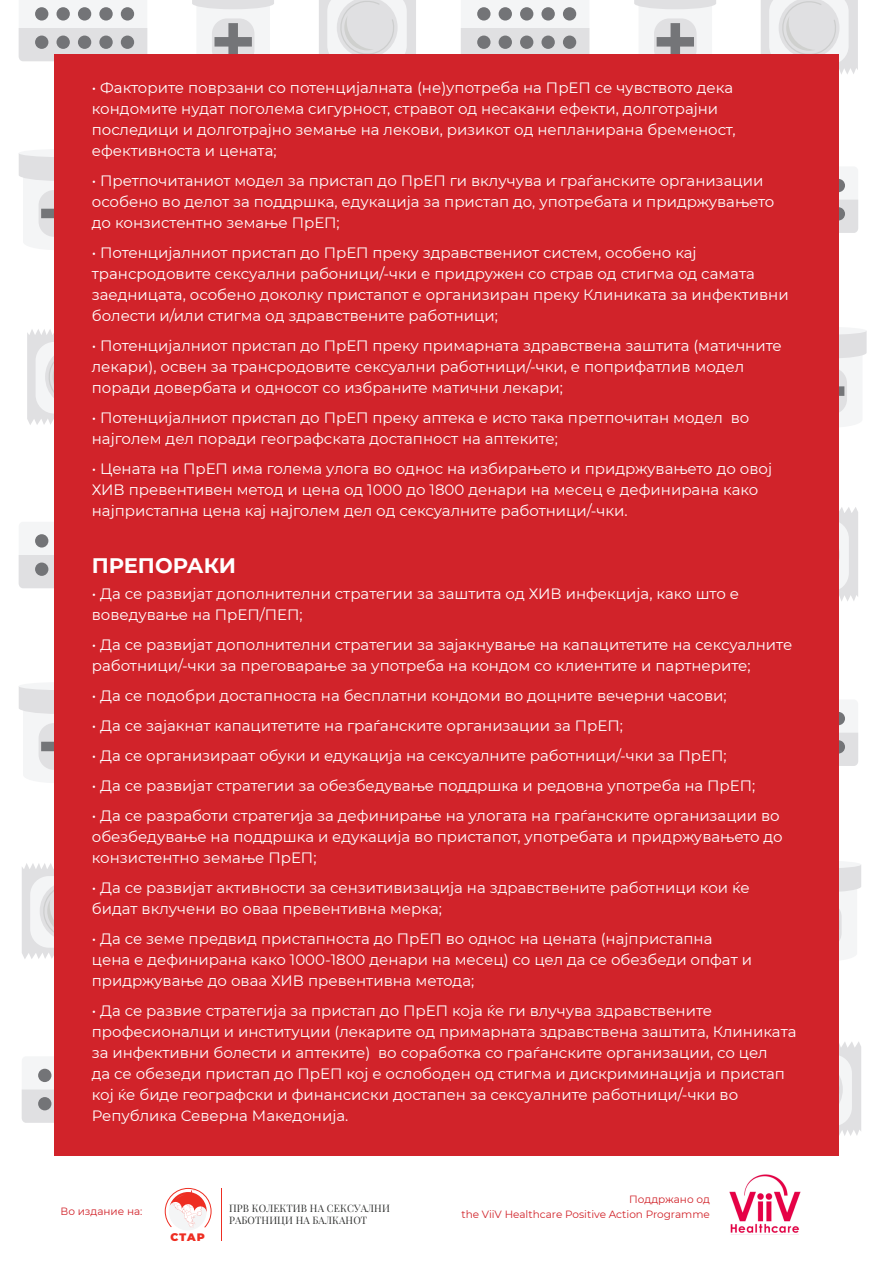
<style>
.page{position:relative;width:893px;height:1263px;background:#fff}
.page>*{position:absolute;margin:0;border:0;box-sizing:border-box;transform-origin:0 0}
.t1{font:700 21px "Montserrat";color:#fff}
.Paragraph_Style_1{font:15px/21px "Montserrat";color:#fff}
.t2{font:900 10.8px "Montserrat";color:#ee2e22}
.основен_параграф{font:10.5px "Montserrat";color:#d1232a}
.t3{font:10.05px/12.1px "Playfair Display";letter-spacing:.01em;color:#323332}
</style>
<div class="page">
<svg style="left:192px;top:0;width:82px;height:54px"></svg>
<svg style="left:212px;top:18px;width:42px;height:47px"></svg>
<div style="left:228px;top:28px;width:10px;height:28px;background:#747578"></div>
<div style="left:219px;top:37px;width:28px;height:10px;background:#747578"></div>
<svg style="left:19px;top:0;width:128px;height:61px"></svg>
<div style="left:35px;top:7px;width:13px;height:14px;background:#737477;border-radius:50%"></div>
<div style="left:57px;top:7px;width:13px;height:14px;background:#737477;border-radius:50%"></div>
<div style="left:78px;top:7px;width:13px;height:14px;background:#737477;border-radius:50%"></div>
<div style="left:99px;top:7px;width:14px;height:14px;background:#737477;border-radius:50%"></div>
<div style="left:121px;top:7px;width:13px;height:14px;background:#737477;border-radius:50%"></div>
<div style="left:35px;top:36px;width:13px;height:13px;background:#737477;border-radius:50%"></div>
<div style="left:57px;top:36px;width:13px;height:13px;background:#737477;border-radius:50%"></div>
<div style="left:78px;top:36px;width:13px;height:13px;background:#737477;border-radius:50%"></div>
<div style="left:99px;top:36px;width:14px;height:13px;background:#737477;border-radius:50%"></div>
<div style="left:121px;top:36px;width:13px;height:13px;background:#737477;border-radius:50%"></div>
<svg style="left:634px;top:0;width:82px;height:54px"></svg>
<svg style="left:654px;top:18px;width:43px;height:47px"></svg>
<div style="left:671px;top:28px;width:9px;height:28px;background:#747578"></div>
<div style="left:661px;top:37px;width:28px;height:10px;background:#747578"></div>
<svg style="left:461px;top:0;width:128px;height:54px"></svg>
<div style="left:477px;top:7px;width:13px;height:14px;background:#737477;border-radius:50%"></div>
<div style="left:499px;top:7px;width:13px;height:14px;background:#737477;border-radius:50%"></div>
<div style="left:520px;top:7px;width:13px;height:14px;background:#737477;border-radius:50%"></div>
<div style="left:541px;top:7px;width:14px;height:14px;background:#737477;border-radius:50%"></div>
<div style="left:563px;top:7px;width:13px;height:14px;background:#737477;border-radius:50%"></div>
<div style="left:477px;top:36px;width:13px;height:13px;background:#737477;border-radius:50%"></div>
<div style="left:499px;top:36px;width:13px;height:13px;background:#737477;border-radius:50%"></div>
<div style="left:520px;top:36px;width:13px;height:13px;background:#737477;border-radius:50%"></div>
<div style="left:541px;top:36px;width:14px;height:13px;background:#737477;border-radius:50%"></div>
<div style="left:563px;top:36px;width:13px;height:13px;background:#737477;border-radius:50%"></div>
<div style="left:19px;top:522px;width:128px;height:66px;background:#f4f5f6;border-radius:5px"></div>
<svg style="left:19px;top:555px;width:35px;height:33px"></svg>
<div style="left:35px;top:534px;width:13px;height:13px;background:#737477;border-radius:50%"></div>
<div style="left:35px;top:562px;width:13px;height:14px;background:#737477;border-radius:50%"></div>
<svg style="left:19px;top:154px;width:35px;height:96px"></svg>
<div style="left:19px;top:149px;width:82px;height:8px;background:#f4f5f6;border-radius:50%"></div>
<div style="left:39px;top:190px;width:42px;height:47px;background:#e0e0e2;border-radius:15px"></div>
<div style="left:46px;top:209px;width:28px;height:9px;background:#747578"></div>
<svg style="left:839px;top:332px;width:28px;height:95px"></svg>
<div style="left:785px;top:327px;width:82px;height:8px;background:#f4f5f6;border-radius:50%"></div>
<svg style="left:804px;top:368px;width:43px;height:46px"></svg>
<div style="left:812px;top:386px;width:28px;height:10px;background:#747578"></div>
<svg style="left:839px;top:865px;width:22px;height:95px"></svg>
<div style="left:779px;top:860px;width:82px;height:8px;background:#f4f5f6;border-radius:50%"></div>
<div style="left:799px;top:901px;width:43px;height:47px;background:#e0e0e2;border-radius:15px"></div>
<div style="left:730px;top:166px;width:128px;height:67px;background:#f4f5f6;border-radius:5px"></div>
<svg style="left:839px;top:200px;width:19px;height:33px"></svg>
<div style="left:832px;top:179px;width:13px;height:13px;background:#737477;border-radius:50%"></div>
<div style="left:832px;top:207px;width:13px;height:14px;background:#737477;border-radius:50%"></div>
<svg style="left:19px;top:687px;width:35px;height:96px"></svg>
<div style="left:19px;top:682px;width:82px;height:8px;background:#f4f5f6;border-radius:50%"></div>
<div style="left:39px;top:723px;width:42px;height:47px;background:#e0e0e2;border-radius:15px"></div>
<div style="left:46px;top:742px;width:28px;height:9px;background:#747578"></div>
<div style="left:730px;top:699px;width:128px;height:67px;background:#f4f5f6;border-radius:5px"></div>
<svg style="left:839px;top:733px;width:19px;height:33px"></svg>
<div style="left:832px;top:712px;width:13px;height:13px;background:#737477;border-radius:50%"></div>
<div style="left:832px;top:740px;width:13px;height:13px;background:#737477;border-radius:50%"></div>
<div style="left:22px;top:1056px;width:128px;height:67px;background:#f4f5f6;border-radius:5px"></div>
<svg style="left:22px;top:1090px;width:32px;height:33px"></svg>
<div style="left:38px;top:1069px;width:13px;height:13px;background:#737477;border-radius:50%"></div>
<div style="left:38px;top:1097px;width:13px;height:13px;background:#737477;border-radius:50%"></div>
<svg style="left:319px;top:0;width:97px;height:54px"></svg>
<svg style="left:761px;top:0;width:97px;height:74px"></svg>
<svg style="left:27px;top:329px;width:27px;height:96px"></svg>
<svg style="left:839px;top:507px;width:19px;height:94px"></svg>
<svg style="left:22px;top:863px;width:32px;height:96px"></svg>
<svg style="left:839px;top:1042px;width:22px;height:94px"></svg>
<div style="left:54px;top:54px;width:785px;height:1101px;background:#d1232a"></div>
<svg style="left:164px;top:1188px;width:58px;height:53px"></svg>
<img style="left:730px;top:1174px;width:70px;height:61px">
<p class="Paragraph_Style_1" style="left:92px;top:77px;width:645px">• Факторите поврзани со потенцијалната (не)употреба на ПрЕП се чувството дека кондомите нудат поголема сигурност, стравот од несакани ефекти, долготрајни последици и долгoтрајно земање на лекови, ризикот од непланирана бременост, ефективноста и цената;</p>
<p class="Paragraph_Style_1" style="left:92px;top:170px;width:684px">• Претпочитаниот модел за пристап до ПрЕП ги вклучува и граѓанските организации особено во делот за поддршка, едукација за пристап до, употребата и придржувањето до конзистентно земање ПрЕП;</p>
<p class="Paragraph_Style_1" style="left:92px;top:242px;width:698px">• Потенцијалниот пристап до ПрЕП преку здравствениот систем, особено кај трансродовите сексуални рабоници/-чки е придружен со страв од стигма од самата заедницата, особено доколку пристапот е организиран преку Клиниката за инфективни болести и/или стигма од здравствените работници;</p>
<p class="Paragraph_Style_1" style="left:92px;top:335px;width:691px">• Потенцијалниот пристап до ПрЕП преку примарната здравствена заштита (матичните лекари), освен за трансродовите сексуални работници/-чки, е поприфатлив модел поради довербата и односот со избраните матични лекари;</p>
<p class="Paragraph_Style_1" style="left:92px;top:407px;width:659px">• Потенцијалниот пристап до ПрЕП преку аптека е исто така претпочитан модел во најголем дел поради географската достапност на аптеките;</p>
<p class="Paragraph_Style_1" style="left:92px;top:458px;width:682px">• Цената на ПрЕП има голема улога во однос на избирањето и придржувањето до овој<br>ХИВ превентивен метод и цена од 1000 до 1800 денари на месец е дефинирана како најпристапна цена кај најголем дел од сексуалните работници/-чки.</p>
<p class="t1" style="left:92px;top:551px;width:146px">ПРЕПОРАКИ</p>
<p class="Paragraph_Style_1" style="left:92px;top:582px;width:649px">• Да се развијат дополнителни стратегии за заштита од ХИВ инфекција, како што е воведување на ПрЕП/ПЕП;</p>
<p class="Paragraph_Style_1" style="left:92px;top:633px;width:702px">• Да се развијат дополнителни стратегии за зајакнување на капацитетите на сексуалните работници/-чки за преговарање за употреба на кондом со клиентите и партнерите;</p>
<p class="Paragraph_Style_1" style="left:92px;top:684px;width:636px">• Да се подобри достапноста на бесплатни кондоми во доцните вечерни часови;</p>
<p class="Paragraph_Style_1" style="left:92px;top:714px;width:533px">• Да се зајакнат капацитетите на граѓанските организации за ПрЕП;</p>
<p class="Paragraph_Style_1" style="left:92px;top:744px;width:636px">• Да се организираат обуки и едукација на сексуалните работници/-чки за ПрЕП;</p>
<p class="Paragraph_Style_1" style="left:92px;top:774px;width:665px">• Да се развијат стратегии за обезбедување поддршка и редовна употреба на ПрЕП;</p>
<p class="Paragraph_Style_1" style="left:92px;top:804px;width:692px">• Да се разработи стратегија за дефинирање на улогата на граѓанските организации во обезбедување на поддршка и едукација во пристапот, употребата и придржувањето до конзистентно земање ПрЕП;</p>
<p class="Paragraph_Style_1" style="left:92px;top:876px;width:660px">• Да се развијат активности за сензитивизација на здравствените работници кои ќе бидат вклучени во оваа превентивна мерка;</p>
<p class="Paragraph_Style_1" style="left:92px;top:927px;width:662px">• Да се земе предвид пристапноста до ПрЕП во однос на цената (најпристапна цена е дефинирана како 1000-1800 денари на месец) со цел да се обезбеди опфат и придржување до оваа ХИВ превентивна метода;</p>
<p class="Paragraph_Style_1" style="left:92px;top:999px;width:706px">• Да се развие стратегија за пристап до ПрЕП која ќе ги влучува здравствените професионалци и институции (лекарите од примарната здравствена заштита, Клиниката за инфективни болести и аптеките) во соработка со граѓанските организации, со цел<br>да се обезеди пристап до ПрЕП кој е ослободен од стигма и дискриминација и пристап кој ќе биде географски и финансиски достапен за сексуалните работници/-чки во Република Северна Македонија.</p>
<p class="основен_параграф" style="left:61px;top:1204px;width:83px">Во издание на:</p>
<p class="t2" style="left:170px;top:1228px;width:36px">СТАР</p>
<p class="t3" style="left:229px;top:1201px;width:162px">ПРВ КОЛЕКТИВ НА СЕКСУАЛНИ<br>РАБОТНИЦИ НА БАЛКАНОТ</p>
<p class="основен_параграф" style="left:629px;top:1192px;width:82px">Поддржано од</p>
<p class="основен_параграф" style="left:461px;top:1207px;width:250px">the ViiV Healthcare Positive Action Programme</p>
</div>
